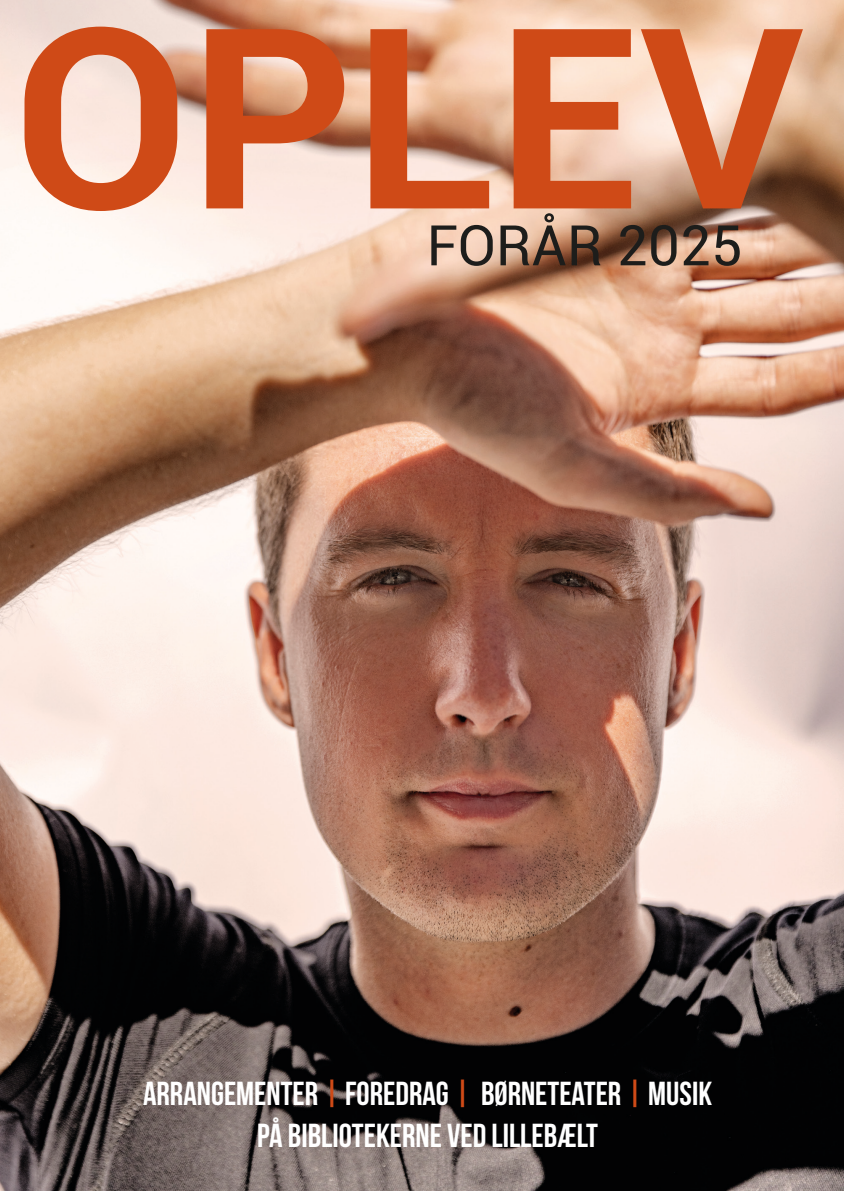
<style>
.page{position:relative;width:844px;height:1191px;background:#fff}
.page>*{position:absolute;margin:0;border:0;box-sizing:border-box;transform-origin:0 0}
.t1{font:700 252px "Roboto";color:#cf4a17}
.Manchet{font:56px "Roboto";color:#1d1d1b}
.Manchet-2{font:33.25px "Bebas Neue";color:#fff}
.s1{color:#cf4a17}
</style>
<div class="page">
<img style="left:0;top:0;width:843px;height:1191px">
<p class="t1" style="left:12px;top:-59px;width:792px">OPLEV</p>
<p class="Manchet" style="left:426px;top:206px;width:317px">FORÅR 2025</p>
<p class="Manchet-2" style="left:143px;top:1075px;width:570px">ARRANGEMENTER <span class="s1">|</span> FOREDRAG <span class="s1">|</span> BØRNETEATER <span class="s1">|</span> MUSIK</p>
<p class="Manchet-2" style="left:257px;top:1117px;width:342px">PÅ BIBLIOTEKERNE VED LILLEBÆLT</p>
</div>
